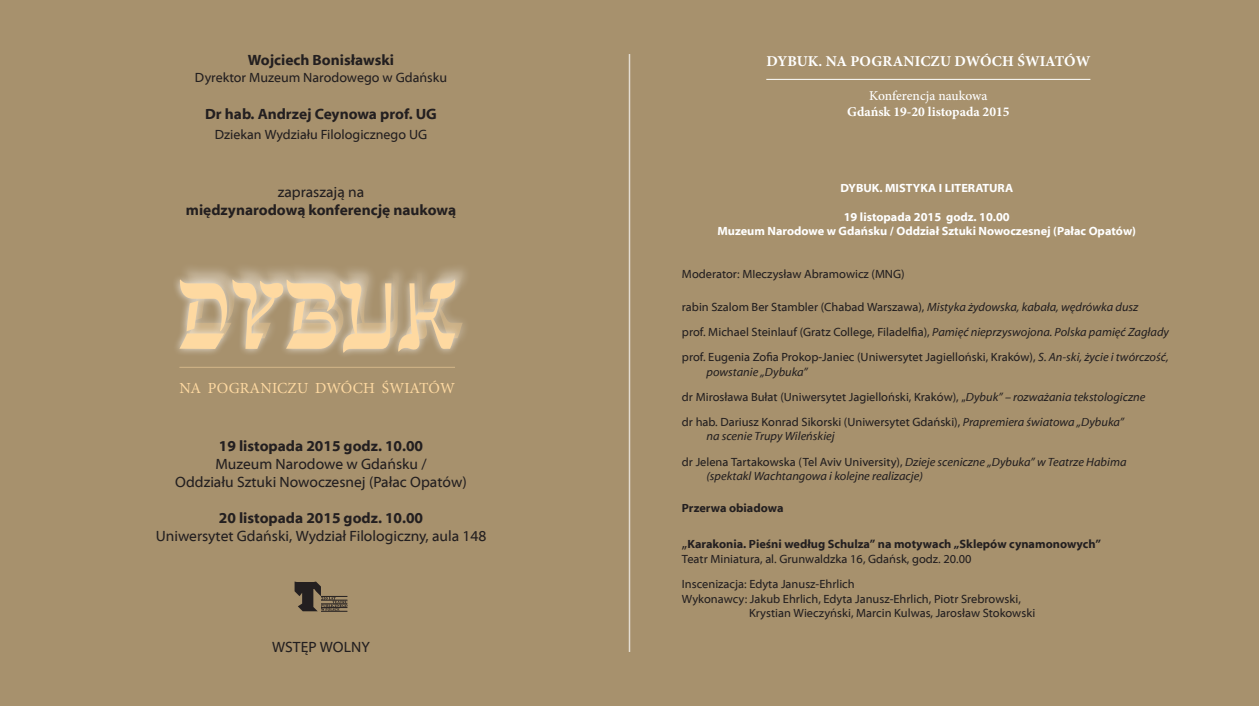
<style>
.page{position:relative;width:1259px;height:706px;background:#a7916d}
.page>*{position:absolute;margin:0;border:0;box-sizing:border-box;transform-origin:0 0}
.t1{font:15.45px "Minion Pro";letter-spacing:.01em;color:#fed9a1}
.t2{font:15px/18px "Myriad Web Pro";color:#231f20;text-align:center}
.t3{font:700 15px "Myriad Web Pro";color:#231f20}
.t4{font:700 15px "Minion Pro";letter-spacing:.01em;color:#fff}
.t5{font:13.5px "Myriad Web Pro";color:#231f20}
.t6{font:700 13.5px "Minion Pro";color:#fff}
.t7{font:500 13.5px "Minion Pro";color:#fff}
.t8{font:12px/25.2px "Myriad Web Pro";color:#231f20}
.t9{font:italic 12px/25.2px "Myriad Web Pro";color:#231f20}
.t10{font:700 12px/14.4px "Myriad Web Pro";color:#231f20}
.t11{font:700 12px/14.4px "Myriad Web Pro";color:#fff;text-align:center}
.s1{font-style:italic}
.s2{font-style:normal}
.s3{font-weight:400;font-size:15px}
.s4{font-weight:400}
</style>
<div class="page">
<svg style="left:179px;top:269px;width:283px;height:84px"></svg>
<hr style="left:179px;top:367px;width:276px;height:1px;background:#fed9a1">
<svg style="left:294px;top:581px;width:53px;height:31px"></svg>
<hr style="left:766px;top:79px;width:324px;height:1px;background:#fff">
<hr style="left:629px;top:54px;width:1px;height:598px;background:#fff">
<p class="t3" style="left:248px;top:52px;width:148px">Wojciech Bonisławski</p>
<p class="t5" style="left:195px;top:70px;width:254px">Dyrektor Muzeum Narodowego w Gdańsku</p>
<p class="t3" style="left:205px;top:106px;width:233px">Dr hab. Andrzej Ceynowa prof. UG</p>
<p class="t5" style="left:215px;top:127px;width:214px">Dziekan Wydziału Filologicznego UG</p>
<p class="t2" style="left:278px;top:183px;width:88px">zapraszają na</p>
<p class="t3" style="left:186px;top:202px;width:272px">międzynarodową konferencję naukową</p>
<p class="t1" style="left:179px;top:378px;width:277px">NA POGRANICZU DWÓCH ŚWIATÓW</p>
<p class="t3" style="left:219px;top:437px;width:206px">19 listopada 2015 godz. 10.00</p>
<p class="t2" style="left:175px;top:455px;width:293px">Muzeum Narodowe w Gdańsku /<br>Oddziału Sztuki Nowoczesnej (Pałac Opatów)</p>
<p class="t3" style="left:219px;top:509px;width:206px">20 listopada 2015 godz. 10.00</p>
<p class="t2" style="left:156px;top:527px;width:332px">Uniwersytet Gdański, Wydział Filologiczny, aula 148</p>
<p class="t2" style="left:272px;top:638px;width:99px">WSTĘP WOLNY</p>
<p class="t4" style="left:766px;top:51px;width:325px">DYBUK. NA POGRANICZU DWÓCH ŚWIATÓW</p>
<p class="t7" style="left:869px;top:87px;width:120px">Konferencja naukowa</p>
<p class="t6" style="left:847px;top:103px;width:164px">Gdańsk 19-20 listopada 2015</p>
<p class="t11" style="left:840px;top:181px;width:174px">DYBUK. MISTYKA I LITERATURA</p>
<p class="t11" style="left:717px;top:210px;width:420px">19 listopada 2015 godz. 10.00<br>Muzeum Narodowe w Gdańsku / Oddział Sztuki Nowoczesnej (Pałac Opatów)</p>
<p class="t8" style="left:682px;top:262px;width:224px">Moderator: MIeczysław Abramowicz (MNG)</p>
<p class="t8" style="left:682px;top:294px;width:488px">rabin Szalom Ber Stambler (Chabad Warszawa), <span class="s1">Mistyka żydowska, kabała, wędrówka dusz<br></span>prof. Michael Steinlauf (Gratz College, Filadelfia), <span class="s1">Pamięć nieprzyswojona. Polska pamięć Zagłady </span>prof. Eugenia Zofia Prokop-Janiec (Uniwersytet Jagielloński, Kraków), <span class="s1">S. An-ski, życie i twórczość,</span></p>
<p class="t8" style="left:682px;top:359px;width:465px;text-indent:25px"><span class="s1">powstanie „Dybuka”<br></span>dr Mirosława Bułat (Uniwersytet Jagielloński, Kraków), „<span class="s1">Dybuk” – rozważania tekstologiczne </span>dr hab. Dariusz Konrad Sikorski (Uniwersytet Gdański), <span class="s1">Prapremiera światowa „Dybuka”</span></p>
<p class="t9" style="left:682px;top:424px;width:446px;text-indent:25px">na scenie Trupy Wileńskiej<br><span class="s2">dr Jelena Tartakowska (Tel Aviv University),</span> Dzieje sceniczne „Dybuka” w Teatrze Habima</p>
<p class="t9" style="left:706px;top:464px;width:218px">(spektakl Wachtangowa i kolejne realizacje)</p>
<p class="t10" style="left:682px;top:501px;width:103px">Przerwa obiadowa</p>
<p class="t10" style="left:682px;top:537px;width:420px"><span class="s3">„</span>Karakonia. Pieśni według Schulza” na motywach „Sklepów cynamonowych”<br><span class="s4">Teatr Miniatura, al. Grunwaldzka 16, Gdańsk, godz. 20.00</span></p>
<p class="t8" style="left:682px;top:572px;width:174px">Inscenizacja: Edyta Janusz-Ehrlich</p>
<p class="t8" style="left:682px;top:586px;width:340px">Wykonawcy: Jakub Ehrlich, Edyta Janusz-Ehrlich, Piotr Srebrowski,</p>
<p class="t8" style="left:749px;top:600px;width:288px">Krystian Wieczyński, Marcin Kulwas, Jarosław Stokowski</p>
</div>
